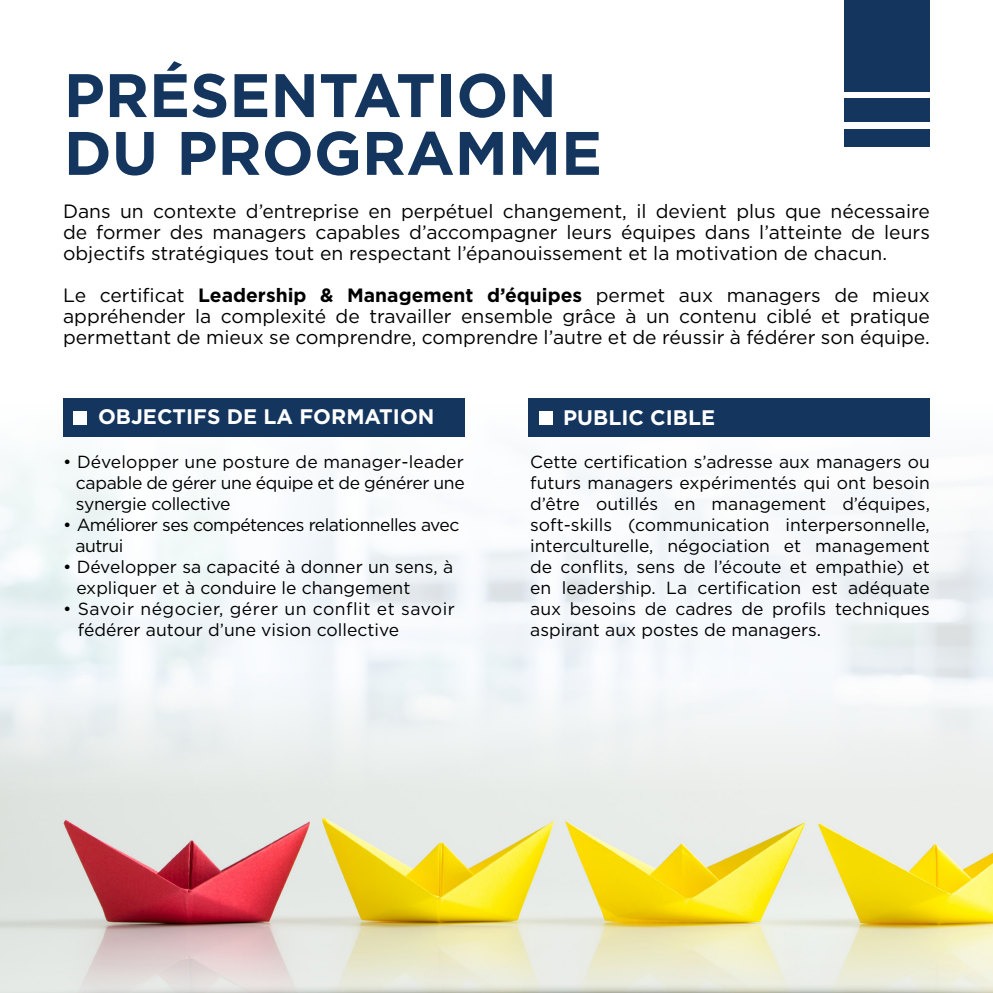
<style>
.page{position:relative;width:993px;height:993px;background:#fff}
.page>*{position:absolute;margin:0;border:0;box-sizing:border-box;transform-origin:0 0}
.t1{font:700 61.25px "Gotham";color:#14365e}
.t2{font:700 21px "Gotham";color:#fff}
.t3{font:19.25px/21px "Gotham";color:#000;text-align:justify}
.t4{font:17.5px/21px "Gotham";color:#000;text-align:justify}
.t5{font:17.5px "Gotham";letter-spacing:-.02em;color:#000}
.t6{font:17.5px "Gotham";letter-spacing:-.03em;color:#000}
.t7{font:17.5px "Gotham";letter-spacing:.03em;color:#000}
.s1{font-weight:700}
</style>
<div class="page">
<img style="left:0;top:398px;width:992px;height:275px">
<div style="left:844px;top:0;width:85px;height:92px;background:#14365e"></div>
<div style="left:844px;top:98px;width:85px;height:24px;background:#14365e"></div>
<div style="left:844px;top:129px;width:85px;height:17px;background:#14365e"></div>
<div style="left:63px;top:398px;width:401px;height:39px;background:#14365e"></div>
<div style="left:528px;top:398px;width:401px;height:39px;background:#14365e"></div>
<div style="left:73px;top:411px;width:14px;height:14px;background:#fff"></div>
<div style="left:538px;top:411px;width:14px;height:14px;background:#fff"></div>
<img style="left:0;top:673px;width:992px;height:319px">
<p class="t1" style="left:64px;top:55px;width:494px">PRÉSENTATION</p>
<p class="t1" style="left:64px;top:112px;width:539px">DU PROGRAMME</p>
<p class="t3" style="left:63px;top:200px;width:868px">Dans un contexte d’entreprise en perpétuel changement, il devient plus que nécessaire de former des managers capables d’accompagner leurs équipes dans l’atteinte de leurs objectifs stratégiques tout en respectant l’épanouissement et la motivation de chacun.</p>
<p class="t3" style="left:63px;top:284px;width:868px">Le certificat <span class="s1">Leadership &amp; Management d’équipes</span> permet aux managers de mieux appréhender la complexité de travailler ensemble grâce à un contenu ciblé et pratique permettant de mieux se comprendre, comprendre l’autre et de réussir à fédérer son équipe.</p>
<p class="t2" style="left:98px;top:402px;width:338px">OBJECTIFS DE LA FORMATION</p>
<p class="t2" style="left:563px;top:403px;width:153px">PUBLIC CIBLE</p>
<p class="t4" style="left:63px;top:451px;width:402px">• Développer une posture de manager-leader</p>
<p class="t5" style="left:76px;top:472px;width:390px">capable de gérer une équipe et de générer une</p>
<p class="t5" style="left:76px;top:493px;width:156px">synergie collective</p>
<p class="t6" style="left:63px;top:514px;width:397px">• Améliorer ses compétences relationnelles avec</p>
<p class="t4" style="left:75px;top:535px;width:49px">autrui</p>
<p class="t4" style="left:63px;top:556px;width:391px">• Développer sa capacité à donner un sens, à</p>
<p class="t4" style="left:76px;top:577px;width:335px">expliquer et à conduire le changement</p>
<p class="t7" style="left:63px;top:598px;width:393px">• Savoir négocier, gérer un conflit et savoir</p>
<p class="t4" style="left:78px;top:619px;width:323px">fédérer autour d’une vision collective</p>
<p class="t4" style="left:530px;top:451px;width:401px">Cette certification s’adresse aux managers ou futurs managers expérimentés qui ont besoin d’être outillés en management d’équipes, soft-skills (communication interpersonnelle, interculturelle, négociation et management de conflits, sens de l’écoute et empathie) et en leadership. La certification est adéquate aux besoins de cadres de profils techniques aspirant aux postes de managers.</p>
</div>
